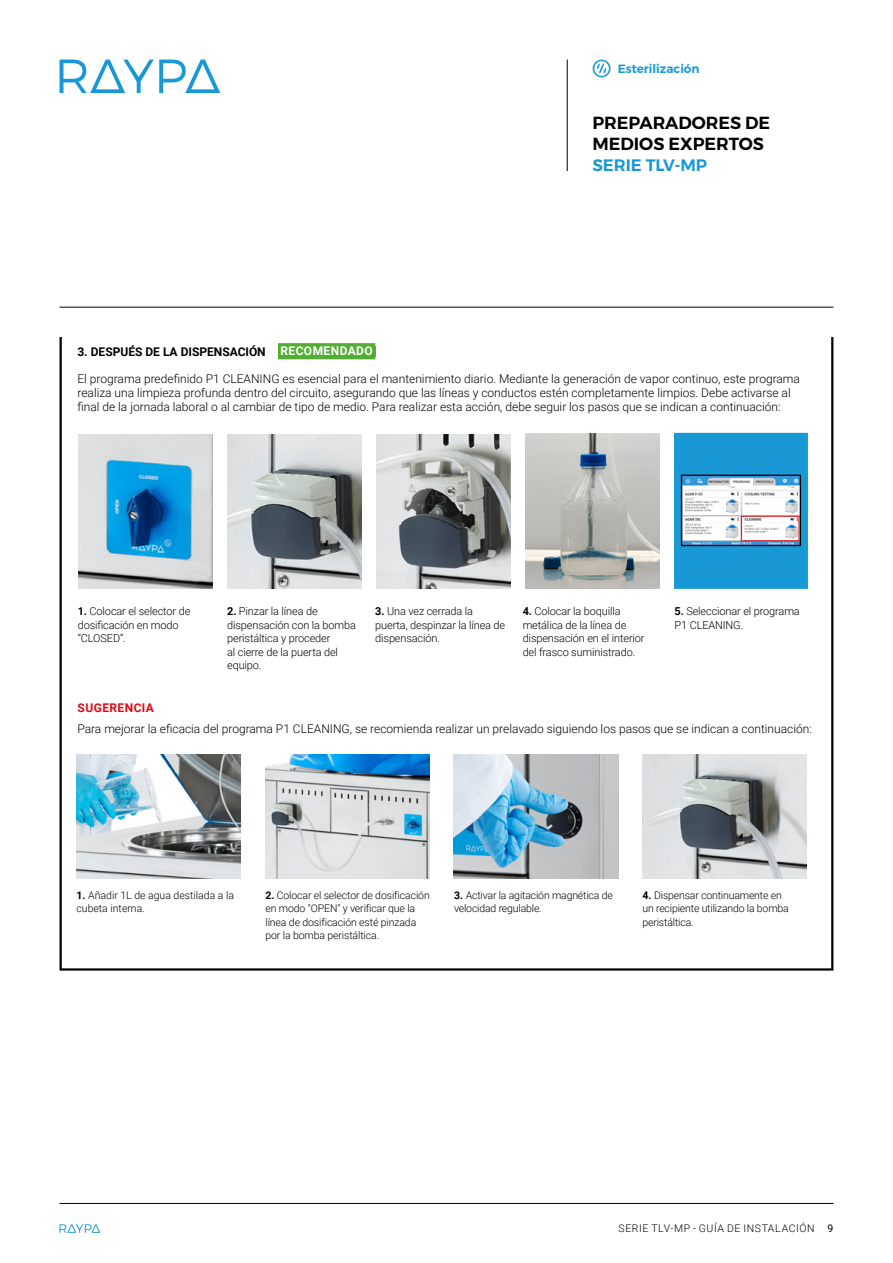
<style>
.page{position:relative;width:893px;height:1263px;background:#fff}
.page>*{position:absolute;margin:0;border:0;box-sizing:border-box;transform-origin:0 0}
.t1{font:600 17.4px/21px "Montserrat";color:#000}
.t2{font:600 16.5px "Montserrat";color:#1899d6}
.t3{font:300 12px/13.8px "Roboto";color:#000}
.t4{font:700 12px "Roboto";color:#000}
.t5{font:600 12px "Montserrat";color:#1899d6}
.t6{font:700 12px "Roboto";letter-spacing:.035em;color:#fff}
.t7{font:700 12px "Roboto";letter-spacing:.035em;color:#e30613}
.t8{font:300 10.95px/13.5px "Roboto";letter-spacing:-.01em;color:#000}
.t9{font:300 10.5px/13.5px "Roboto";letter-spacing:-.01em;color:#000}
.t10{font:300 10.5px "Roboto";letter-spacing:.055em;color:#000}
.s1{font-weight:700}
.s2{font-weight:400}
</style>
<div class="page">
<hr style="left:60px;top:307px;width:773px;height:1px;background:#000">
<svg style="left:60px;top:1224px;width:40px;height:9px"></svg>
<hr style="left:60px;top:1203px;width:773px;height:1px;background:#000">
<hr style="left:567px;top:60px;width:1px;height:111px;background:#000">
<svg style="left:60px;top:60px;width:160px;height:33px"></svg>
<svg style="left:593px;top:60px;width:18px;height:17px"></svg>
<svg style="left:59px;top:337px;width:775px;height:634px"></svg>
<img style="left:525px;top:433px;width:134px;height:156px">
<img style="left:79px;top:435px;width:133px;height:154px">
<img style="left:376px;top:434px;width:134px;height:155px">
<img style="left:227px;top:434px;width:134px;height:155px">
<div style="left:674px;top:433px;width:134px;height:156px;background:#1899d6"></div>
<img style="left:683px;top:477px;width:116px;height:67px">
<div style="left:681px;top:475px;width:120px;height:71px;border:1px solid #000"></div>
<div style="left:741px;top:516px;width:58px;height:25px;border:1px solid #e30613"></div>
<p class="t5" style="left:618px;top:59px;width:83px">Esterilización</p>
<h1 class="t1" style="left:592px;top:113px;width:179px">PREPARADORES DE<br>MEDIOS EXPERTOS</h1>
<h2 class="t2" style="left:592px;top:152px;width:116px">SERIE TLV-MP</h2>
<p class="t4" style="left:77px;top:343px;width:190px">3. DESPUÉS DE LA DISPENSACIÓN</p>
<p class="t3" style="left:77px;top:371px;width:724px">El programa predefinido P1 CLEANING es esencial para el mantenimiento diario. Mediante la generación de vapor continuo, este programa realiza una limpieza profunda dentro del circuito, asegurando que las líneas y conductos estén completamente limpios. Debe activarse al final de la jornada laboral o al cambiar de tipo de medio. Para realizar esta acción, debe seguir los pasos que se indican a continuación:</p>
<p class="t6" style="left:280px;top:343px;width:94px">RECOMENDADO</p>
<p class="t8" style="left:78px;top:604px;width:114px"><span class="s1">1.</span> Colocar el selector de dosificación en modo “CLOSED”.</p>
<p class="t8" style="left:227px;top:604px;width:130px"><span class="s1">2.</span> Pinzar la línea de dispensación con la bomba peristáltica y proceder<br>al cierre de la puerta del equipo.</p>
<p class="t8" style="left:375px;top:604px;width:131px"><span class="s1">3.</span> Una vez cerrada la puerta, despinzar la línea de dispensación.</p>
<p class="t8" style="left:523px;top:604px;width:123px"><span class="s1">4.</span> Colocar la boquilla metálica de la línea de dispensación en el interior del frasco suministrado.</p>
<p class="t8" style="left:674px;top:604px;width:127px"><span class="s1">5.</span> Seleccionar el programa<br>P1 CLEANING.</p>
<p class="t7" style="left:78px;top:699px;width:78px">SUGERENCIA</p>
<p class="t3" style="left:77px;top:721px;width:736px">Para mejorar la eficacia del programa P1 CLEANING, se recomienda realizar un prelavado siguiendo los pasos que se indican a continuación:</p>
<p class="t9" style="left:77px;top:888px;width:159px"><span class="s1">1.</span> Añadir 1L de agua destilada a la cubeta interna.</p>
<p class="t9" style="left:265px;top:888px;width:166px"><span class="s1">2.</span> Colocar el selector de dosificación en modo "OPEN" y verificar que la línea de dosificación esté pinzada por la bomba peristáltica.</p>
<p class="t9" style="left:454px;top:888px;width:160px"><span class="s1">3.</span> Activar la agitación magnética de velocidad regulable.</p>
<p class="t9" style="left:642px;top:888px;width:148px"><span class="s1">4.</span> Dispensar continuamente en un recipiente utilizando la bomba peristáltica.</p>
<p class="t10" style="left:618px;top:1221px;width:217px">SERIE TLV-MP - GUÍA DE INSTALACIÓN <span class="s2">9</span></p>
</div>
